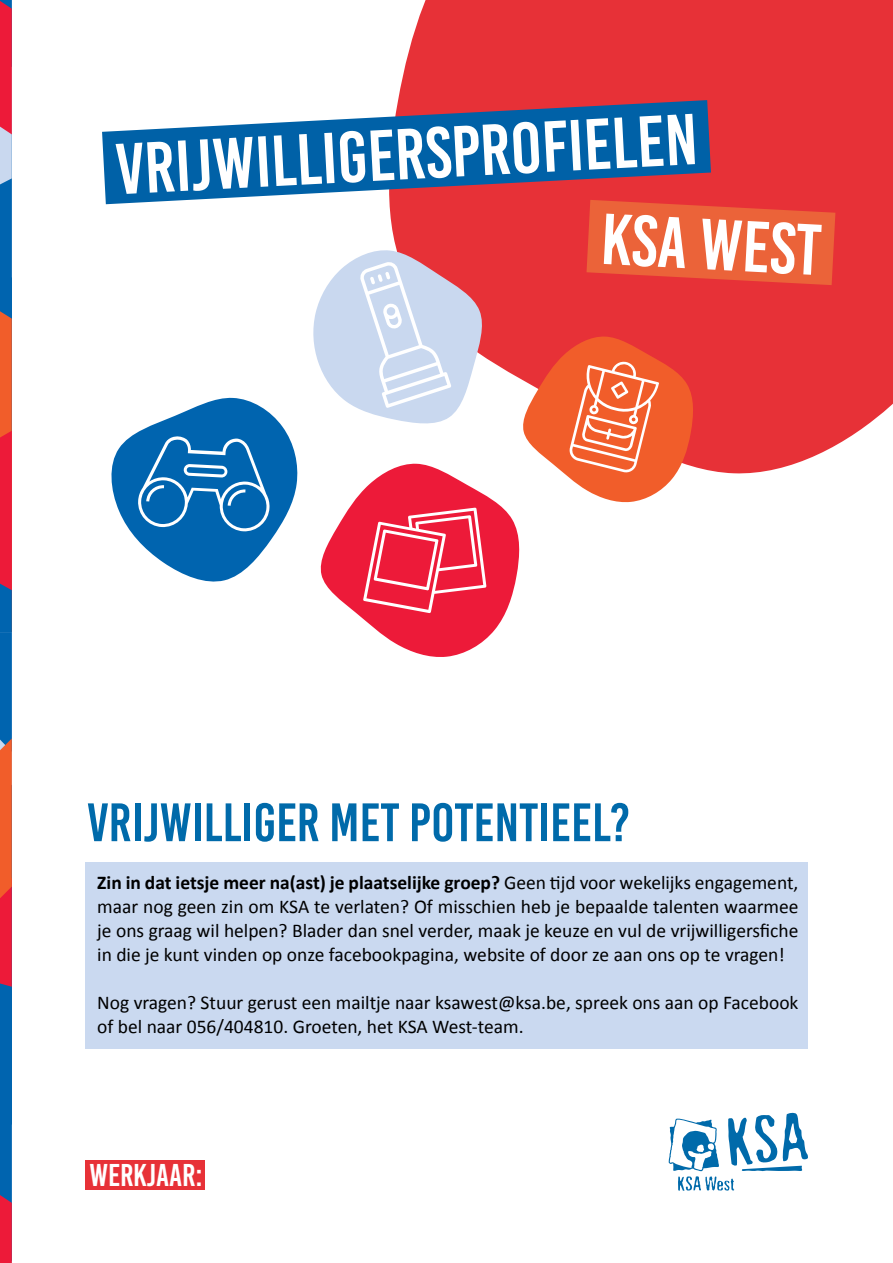
<style>
.page{position:relative;width:893px;height:1263px;background:#fff}
.page>*{position:absolute;margin:0;border:0;box-sizing:border-box;transform-origin:0 0}
.t1{font:72px "Bebas Kai";color:#fff}
.t2{font:54px "Bebas Kai";color:#006aaa}
.t3{font:31.5px "Bebas Kai";color:#fff}
.t4{font:19.5px/24px "Calibri";color:#000;text-align:justify}
.s1{font-weight:700}
</style>
<div class="page">
<svg style="left:0;top:0;width:12px;height:1263px;background:#8d4e6d"></svg>
<div style="left:398px;top:0;width:495px;height:446px;background:#e73137"></div>
<div style="left:85px;top:862px;width:723px;height:186px;background:#cad9f0"></div>
<svg style="left:102px;top:100px;width:609px;height:104px;background:#4671a4"></svg>
<svg style="left:668px;top:1112px;width:140px;height:79px"></svg>
<svg style="left:312px;top:200px;width:523px;height:457px"></svg>
<svg style="left:111px;top:397px;width:187px;height:185px"></svg>
<div style="left:85px;top:1160px;width:120px;height:30px;background:#e73137"></div>
<h1 class="t1" style="left:113px;top:131px;width:584px;rotate:-3deg">VRIJWILLIGERSPROFI ELEN</h1>
<h1 class="t1" style="left:604px;top:200px;width:221px;rotate:3deg">KSA WEST</h1>
<h2 class="t2" style="left:87px;top:793px;width:545px">VRIJWILLIGER MET POTENTIEEL?</h2>
<p class="t4" style="left:97px;top:870px;width:703px"><span class="s1">Zin in dat ietsje meer na(ast) je plaatselijke groep?</span> Geen tijd voor wekelijks engagement, maar nog geen zin om KSA te verlaten? Of misschien heb je bepaalde talenten waarmee je ons graag wil helpen? Blader dan snel verder, maak je keuze en vul de vrijwilligersfiche in die je kunt vinden op onze facebookpagina, website of door ze aan ons op te vragen!</p>
<p class="t4" style="left:97px;top:990px;width:703px">Nog vragen? Stuur gerust een mailtje naar ksawest@ksa.be, spreek ons aan op Facebook of bel naar 056/404810. Groeten, het KSA West-team.</p>
<h3 class="t3" style="left:89px;top:1158px;width:115px">WERKJAAR:</h3>
</div>
